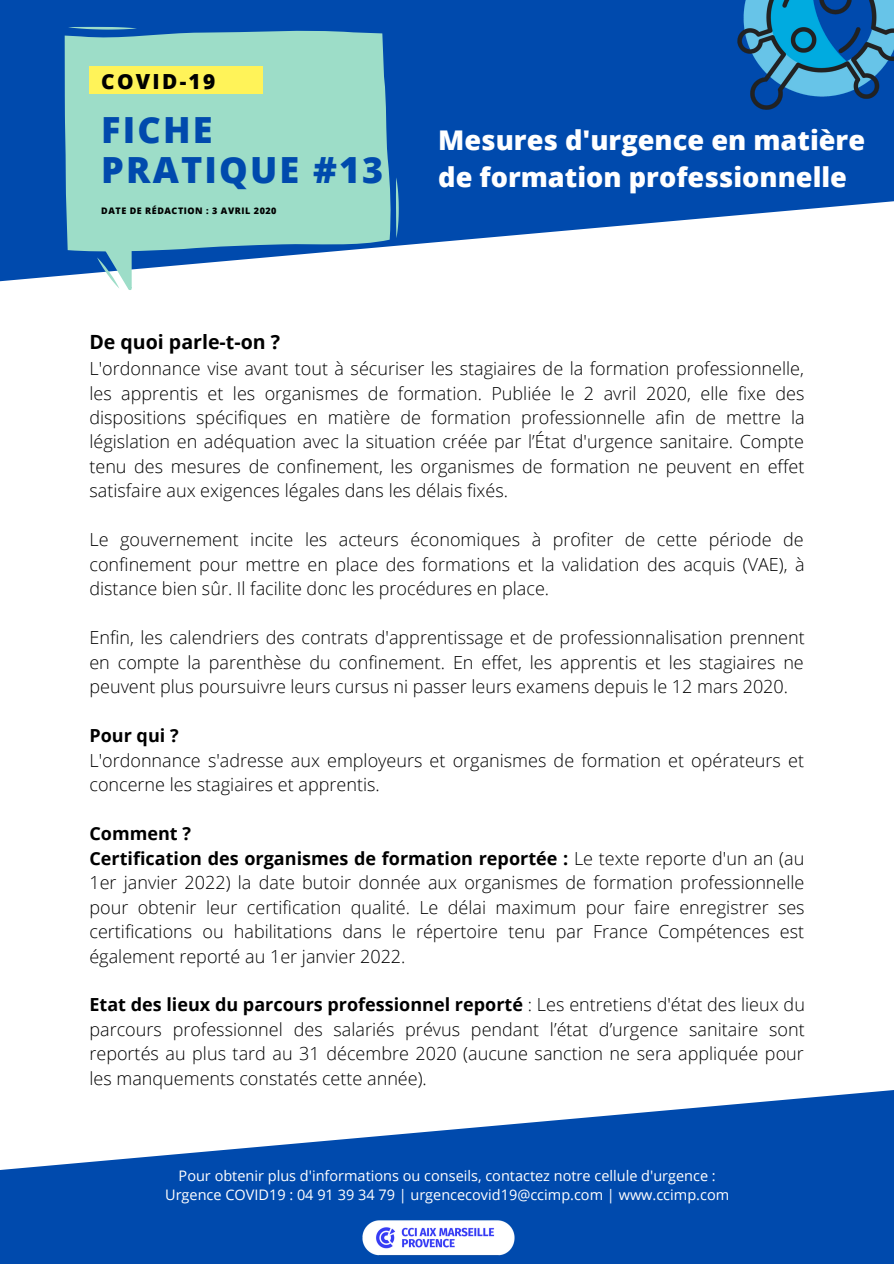
<style>
.page{position:relative;width:894px;height:1264px;background:#fff}
.page>*{position:absolute;margin:0;border:0;box-sizing:border-box;transform-origin:0 0}
.t1{font:800 36px/39.8px "Open Sans";letter-spacing:.06em;color:#004aad}
.t2{font:800 27.15px/37.8px "Open Sans";color:#fff}
.t3{font:800 20.85px "Open Sans";letter-spacing:.11em;color:#000}
.t4{font:700 19.5px "Open Sans";color:#000}
.t5{font:300 18px/24.5px "Open Sans";color:#000;text-align:justify}
.t6{font:700 18px "Open Sans";color:#000}
.t7{font:14.55px/19.2px "Open Sans";color:#fff;text-align:center}
.t8{font:800 9px "Open Sans";letter-spacing:.06em;color:#000}
.s1{font-weight:700}
</style>
<div class="page">
<svg style="left:0;top:0;width:893px;height:281px;fill:#004aad"></svg>
<svg style="left:0;top:1090px;width:893px;height:173px;fill:#004aad"></svg>
<svg style="left:65px;top:29px;width:326px;height:224px;background:#93d3c6"></svg>
<svg style="left:94px;top:231px;width:38px;height:59px"></svg>
<svg style="left:68px;top:27px;width:69px;height:3px"></svg>
<svg style="left:396px;top:177px;width:2px;height:61px"></svg>
<div style="left:89px;top:66px;width:174px;height:28px;background:#fff359"></div>
<img style="left:720px;top:0;width:173px;height:116px">
<img style="left:345px;top:1209px;width:186px;height:54px">
<p class="t3" style="left:101px;top:66px;width:115px">COVID-19</p>
<h1 class="t1" style="left:101px;top:109px;width:283px">FICHE<br>PRATIQUE #13</h1>
<p class="t8" style="left:101px;top:205px;width:177px">DATE DE RÉDACTION : 3 AVRIL 2020</p>
<h2 class="t2" style="left:438px;top:120px;width:428px">Mesures d'urgence en matière de formation professionnelle</h2>
<p class="t4" style="left:89px;top:328px;width:192px">De quoi parle-t-on ?</p>
<p class="t5" style="left:89px;top:356px;width:716px">L'ordonnance vise avant tout à sécuriser les stagiaires de la formation professionnelle, les apprentis et les organismes de formation. Publiée le 2 avril 2020, elle fixe des dispositions spécifiques en matière de formation professionnelle afin de mettre la législation en adéquation avec la situation créée par l’État d'urgence sanitaire. Compte tenu des mesures de confinement, les organismes de formation ne peuvent en effet satisfaire aux exigences légales dans les délais fixés.</p>
<p class="t5" style="left:89px;top:527px;width:716px">Le gouvernement incite les acteurs économiques à profiter de cette période de confinement pour mettre en place des formations et la validation des acquis (VAE), à distance bien sûr. Il facilite donc les procédures en place.</p>
<p class="t5" style="left:89px;top:625px;width:716px">Enfin, les calendriers des contrats d'apprentissage et de professionnalisation prennent en compte la parenthèse du confinement. En effet, les apprentis et les stagiaires ne peuvent plus poursuivre leurs cursus ni passer leurs examens depuis le 12 mars 2020.</p>
<p class="t6" style="left:89px;top:723px;width:91px">Pour qui ?</p>
<p class="t5" style="left:89px;top:747px;width:715px">L'ordonnance s'adresse aux employeurs et organismes de formation et opérateurs et concerne les stagiaires et apprentis.</p>
<p class="t5" style="left:89px;top:821px;width:716px;text-align:left"><span class="s1">Comment ?<br>Certification des organismes de formation reportée :</span> Le texte reporte d'un an (au 1er janvier 2022) la date butoir donnée aux organismes de formation professionnelle pour obtenir leur certification qualité. Le délai maximum pour faire enregistrer ses certifications ou habilitations dans le répertoire tenu par France Compétences est également reporté au 1er janvier 2022.</p>
<p class="t5" style="left:89px;top:992px;width:716px"><span class="s1">Etat des lieux du parcours professionnel reporté</span> : Les entretiens d'état des lieux du parcours professionnel des salariés prévus pendant l’état d’urgence sanitaire sont reportés au plus tard au 31 décembre 2020 (aucune sanction ne sera appliquée pour les manquements constatés cette année).</p>
<p class="t7" style="left:165px;top:1165px;width:565px">Pour obtenir plus d'informations ou conseils, contactez notre cellule d'urgence :<br>Urgence COVID19 : 04 91 39 34 79 | urgencecovid19@ccimp.com | www.ccimp.com</p>
</div>
